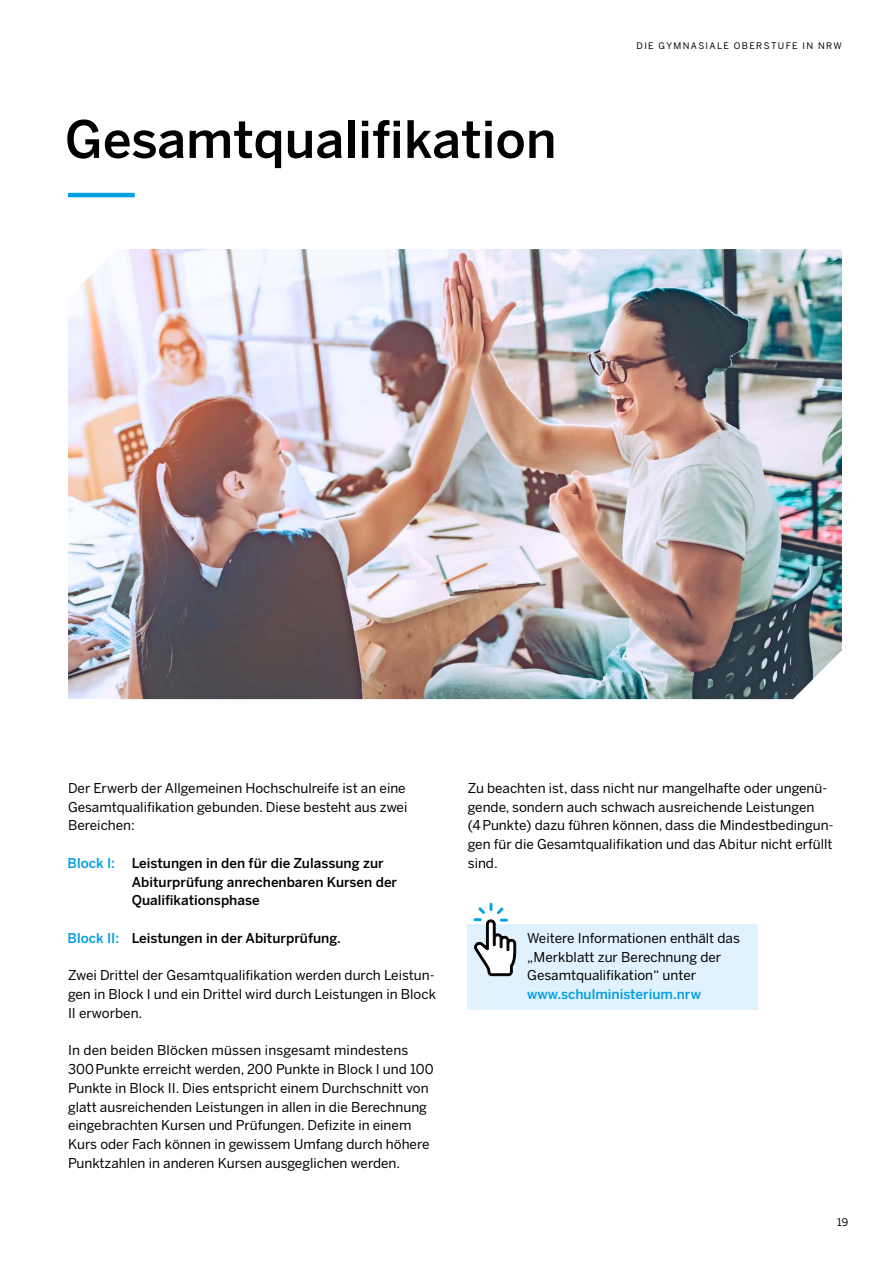
<style>
.page{position:relative;width:893px;height:1263px;background:#fff}
.page>*{position:absolute;margin:0;border:0;box-sizing:border-box;transform-origin:0 0}
.t1{font:500 51px "Benton Sans";color:#000}
.t2{font:13.5px/18.8px "Benton Sans";color:#000}
.t3{font:500 13.5px/18.8px "Benton Sans";color:#000}
.t4{font:500 13.5px "Benton Sans";color:#009ee3}
.t5{font:10.5px "Benton Sans";color:#000}
.t6{font:9px "Benton Sans";letter-spacing:.15em;color:#000}
.s1{color:#009ee3}
</style>
<div class="page">
<div style="left:468px;top:924px;width:290px;height:86px;background:#dff2fd"></div>
<svg style="left:474px;top:903px;width:42px;height:74px"></svg>
<hr style="left:68px;top:193px;width:67px;height:4px;background:#009ee3">
<img style="left:68px;top:249px;width:774px;height:450px">
<h1 class="t1" style="left:65px;top:108px;width:493px">Gesamtqualifikation</h1>
<p class="t6" style="left:637px;top:41px;width:207px">DIE GYMNASIALE OBERSTUFE IN NRW</p>
<p class="t2" style="left:68px;top:778px;width:341px">Der Erwerb der Allgemeinen Hochschulreife ist an eine<br>Gesamtqualifikation gebunden. Diese besteht aus zwei<br>Bereichen:</p>
<p class="t3" style="left:132px;top:854px;width:267px;text-indent:-64px"><span class="s1">Block I:</span> Leistungen in den für die Zulassung zur<br>Abiturprüfung anrechenbaren Kursen der<br>Qualifikationsphase</p>
<p class="t3" style="left:68px;top:929px;width:275px"><span class="s1">Block II:</span> Leistungen in der Abiturprüfung.</p>
<p class="t2" style="left:68px;top:966px;width:369px;text-align:justify">Zwei Drittel der Gesamtqualifikation werden durch Leistun&shy;gen in Block I und ein Drittel wird durch Leistungen in Block II erworben.</p>
<p class="t2" style="left:68px;top:1041px;width:367px">In den beiden Blöcken müssen insgesamt mindestens 300 Punkte erreicht werden, 200 Punkte in Block I und 100<br>Punkte in Block II. Dies entspricht einem Durchschnitt von glatt ausreichenden Leistungen in allen in die Berechnung eingebrachten Kursen und Prüfungen. Defizite in einem Kurs oder Fach können in gewissem Umfang durch höhere Punktzahlen in anderen Kursen ausgeglichen werden.</p>
<p class="t2" style="left:468px;top:778px;width:367px">Zu beachten ist, dass nicht nur mangelhafte oder ungenü&shy;gende, sondern auch schwach ausreichende Leistungen<br>(4 Punkte) dazu führen können, dass die Mindestbedingun&shy;gen für die Gesamtqualifikation und das Abitur nicht erfüllt sind.</p>
<p class="t2" style="left:527px;top:928px;width:214px">Weitere Informationen enthält das „Merkblatt zur Berechnung der<br>Gesamtqualifikation“ unter</p>
<p class="t4" style="left:527px;top:986px;width:175px">www.schulministerium.nrw</p>
<p class="t5" style="left:837px;top:1216px;width:13px">19</p>
</div>
